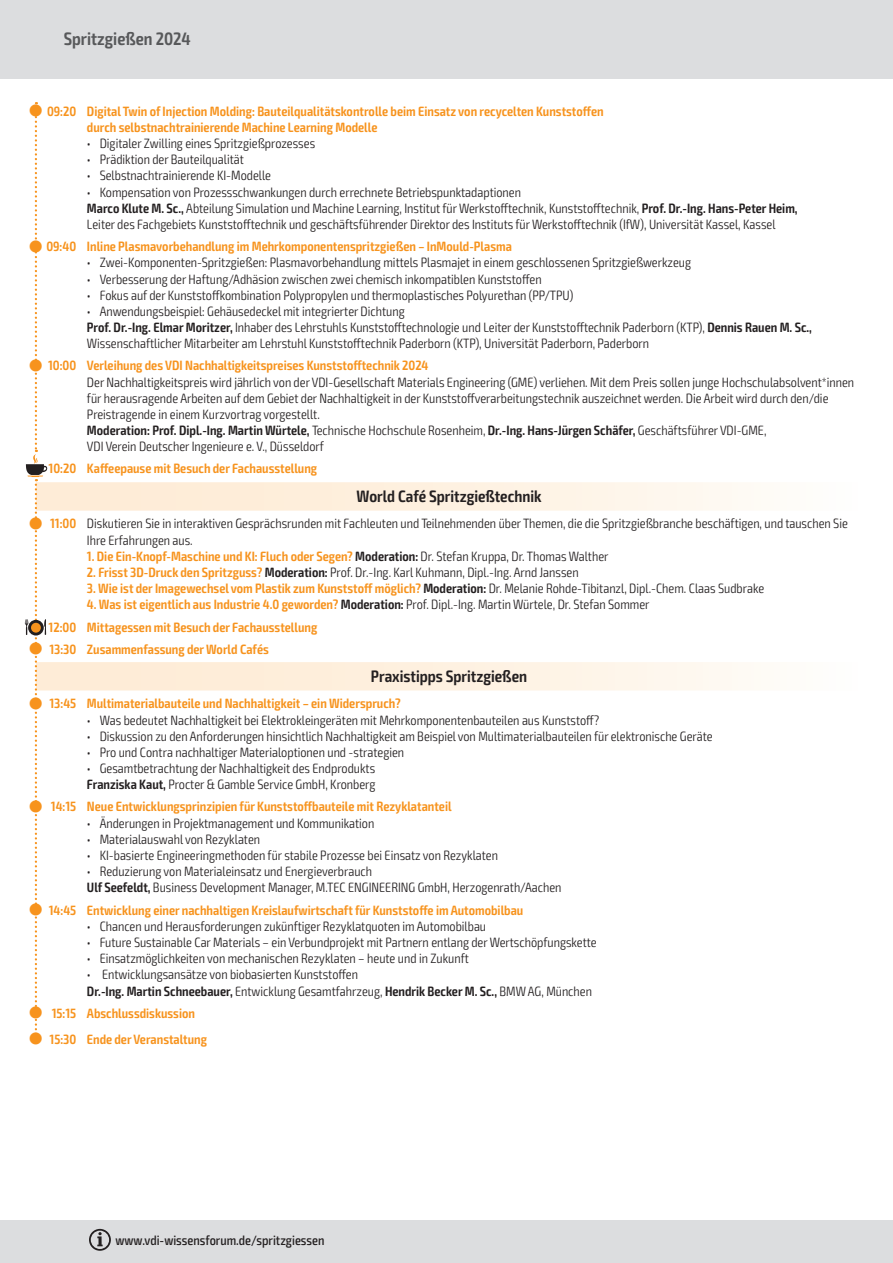
<style>
.page{position:relative;width:893px;height:1263px;background:#fff}
.page>*{position:absolute;margin:0;border:0;box-sizing:border-box;transform-origin:0 0}
.Konferenztag{font:600 condensed 18px "Exo 2";color:#57585a}
.Headline_Abschnitt{font:600 condensed 16.5px "Exo 2";color:#231f20}
.Aufzählung{font:300 condensed 13.5px/16.2px "Exo 2";color:#231f20}
.Fließtext__9__10_8{font:300 condensed 13.5px/16.2px "Exo 2";color:#231f20}
.Uhrzeit{font:600 condensed 13.5px/16.2px "Exo 2";color:#f7931d}
.Fließtext__9__10_8-2{font:600 condensed 13.5px "Exo 2";color:#f7931d}
.Fließtext__9__10_8-3{font:600 condensed 13.5px "Exo 2";color:#231f20}
.t1{font:500 condensed 13.5px "Exo 2";color:#231f20}
.s1{font-weight:600}
.s2{color:#231f20}
.s3{font-weight:300;color:#231f20}
.s4{font-weight:600;color:#f7931d}
.s5{font-weight:300}
</style>
<div class="page">
<div style="left:0;top:0;width:893px;height:79px;background:#dcdddf"></div>
<div style="left:0;top:1220px;width:893px;height:43px;background:#dcdddf"></div>
<svg style="left:89px;top:1229px;width:22px;height:22px"></svg>
<svg style="left:47px;top:482px;width:704px;height:208px"></svg>
<svg style="left:25px;top:102px;width:22px;height:938px"></svg>
<p class="Konferenztag" style="left:64px;top:28px;width:129px">Spritzgießen 2024</p>
<p class="Uhrzeit" style="left:47px;top:103px;width:31px">09:20</p>
<p class="Uhrzeit" style="left:87px;top:103px;width:518px">Digital Twin of Injection Molding: Bauteilqualitätskontrolle beim Einsatz von recycelten Kunststoffen durch selbstnachtrainierende Machine Learning Modelle</p>
<p class="Aufzählung" style="left:87px;top:135px;width:230px">• Digitaler Zwilling eines Spritzgießprozesses</p>
<p class="Aufzählung" style="left:87px;top:152px;width:158px">• Prädiktion der Bauteilqualität</p>
<p class="Aufzählung" style="left:87px;top:168px;width:186px">• Selbstnachtrainierende KI-Modelle</p>
<p class="Aufzählung" style="left:87px;top:184px;width:436px">• Kompensation von Prozessschwankungen durch errechnete Betriebspunktadaptionen</p>
<p class="Fließtext__9__10_8" style="left:87px;top:200px;width:712px"><span class="s1">Marco Klute M. Sc.,</span> Abteilung Simulation und Machine Learning, Institut für Werkstofftechnik, Kunststofftechnik, <span class="s1">Prof. Dr.-Ing. Hans-Peter Heim,<br></span>Leiter des Fachgebiets Kunststofftechnik und geschäftsführender Direktor des Instituts für Werkstofftechnik (IfW), Universität Kassel, Kassel</p>
<p class="Uhrzeit" style="left:46px;top:239px;width:31px">09:40</p>
<p class="Uhrzeit" style="left:87px;top:239px;width:426px">Inline Plasmavorbehandlung im Mehrkomponentenspritzgießen – InMould-Plasma</p>
<p class="Aufzählung" style="left:87px;top:255px;width:606px">• Zwei-Komponenten-Spritzgießen: Plasmavorbehandlung mittels Plasmajet in einem geschlossenen Spritzgießwerkzeug</p>
<p class="Aufzählung" style="left:87px;top:271px;width:456px">• Verbesserung der Haftung/Adhäsion zwischen zwei chemisch inkompatiblen Kunststoffen</p>
<p class="Aufzählung" style="left:87px;top:287px;width:488px">• Fokus auf der Kunststoffkombination Polypropylen und thermoplastisches Polyurethan (PP/TPU)</p>
<p class="Aufzählung" style="left:87px;top:303px;width:319px">• Anwendungsbeispiel: Gehäusedeckel mit integrierter Dichtung</p>
<p class="Fließtext__9__10_8" style="left:87px;top:320px;width:726px"><span class="s1">Prof. Dr.-Ing. Elmar Moritzer,</span> Inhaber des Lehrstuhls Kunststofftechnologie und Leiter der Kunststofftechnik Paderborn (KTP), <span class="s1">Dennis Rauen M. Sc.,<br></span>Wissenschaftlicher Mitarbeiter am Lehrstuhl Kunststofftechnik Paderborn (KTP), Universität Paderborn, Paderborn</p>
<p class="Uhrzeit" style="left:48px;top:358px;width:30px">10:00</p>
<p class="Uhrzeit" style="left:87px;top:358px;width:343px">Verleihung des VDI Nachhaltigkeitspreises Kunststofftechnik 2024</p>
<p class="Aufzählung" style="left:87px;top:374px;width:769px">Der Nachhaltigkeitspreis wird jährlich von der VDI-Gesellschaft Materials Engineering (GME) verliehen. Mit dem Preis sollen junge Hochschulabsolvent*innen für herausragende Arbeiten auf dem Gebiet der Nachhaltigkeit in der Kunststoffverarbeitungstechnik auszeichnet werden. Die Arbeit wird durch den/die<br>Preistragende in einem Kurzvortrag vorgestellt.</p>
<p class="Fließtext__9__10_8" style="left:87px;top:423px;width:681px"><span class="s1">Moderation: Prof. Dipl.-Ing. Martin Würtele,</span> Technische Hochschule Rosenheim, <span class="s1">Dr.-Ing. Hans-Jürgen Schäfer,</span> Geschäftsführer VDI-GME,<br>VDI Verein Deutscher Ingenieure e. V., Düsseldorf</p>
<p class="Uhrzeit" style="left:49px;top:461px;width:29px">10:20</p>
<p class="Uhrzeit" style="left:87px;top:461px;width:232px">Kaffeepause mit Besuch der Fachausstellung</p>
<p class="Headline_Abschnitt" style="left:357px;top:486px;width:186px">World Café Spritzgießtechnik</p>
<p class="Uhrzeit" style="left:50px;top:516px;width:28px">11:00</p>
<p class="Aufzählung" style="left:87px;top:516px;width:762px">Diskutieren Sie in interaktiven Gesprächsrunden mit Fachleuten und Teilnehmenden über Themen, die die Spritzgießbranche beschäftigen, und tauschen Sie<br>Ihre Erfahrungen aus.</p>
<p class="Fließtext__9__10_8-2" style="left:87px;top:548px;width:523px">1. Die Ein-Knopf-Maschine und KI: Fluch oder Segen? <span class="s2">Moderation:</span> <span class="s3">Dr. Stefan Kruppa, Dr. Thomas Walther</span></p>
<p class="Fließtext__9__10_8" style="left:87px;top:564px;width:493px"><span class="s4">2. Frisst 3D-Druck den Spritzguss?</span> <span class="s1">Moderation:</span> Prof. Dr.-Ing. Karl Kuhmann, Dipl.-Ing. Arnd Janssen</p>
<p class="Fließtext__9__10_8-2" style="left:87px;top:580px;width:679px">3. Wie ist der Imagewechsel vom Plastik zum Kunststoff möglich? <span class="s2">Moderation:</span> <span class="s3">Dr. Melanie Rohde-Tibitanzl, Dipl.-Chem. Claas Sudbrake</span></p>
<p class="Fließtext__9__10_8" style="left:87px;top:597px;width:564px"><span class="s4">4. Was ist eigentlich aus Industrie 4.0 geworden?</span> <span class="s1">Moderation:</span> Prof. Dipl.-Ing. Martin Würtele, Dr. Stefan Sommer</p>
<p class="Uhrzeit" style="left:49px;top:619px;width:29px">12:00</p>
<p class="Uhrzeit" style="left:87px;top:619px;width:232px">Mittagessen mit Besuch der Fachausstellung</p>
<p class="Uhrzeit" style="left:49px;top:641px;width:28px">13:30</p>
<p class="Uhrzeit" style="left:87px;top:641px;width:183px">Zusammenfassung der World Cafés</p>
<p class="Headline_Abschnitt" style="left:371px;top:666px;width:158px">Praxistipps Spritzgießen</p>
<p class="Uhrzeit" style="left:49px;top:696px;width:28px">13:45</p>
<p class="Uhrzeit" style="left:87px;top:696px;width:315px">Multimaterialbauteile und Nachhaltigkeit – ein Widerspruch?</p>
<p class="Aufzählung" style="left:87px;top:712px;width:514px">• Was bedeutet Nachhaltigkeit bei Elektrokleingeräten mit Mehrkomponentenbauteilen aus Kunststoff?</p>
<p class="Aufzählung" style="left:87px;top:728px;width:627px">• Diskussion zu den Anforderungen hinsichtlich Nachhaltigkeit am Beispiel von Multimaterialbauteilen für elektronische Geräte</p>
<p class="Aufzählung" style="left:87px;top:744px;width:319px">• Pro und Contra nachhaltiger Materialoptionen und -strategien</p>
<p class="Aufzählung" style="left:87px;top:761px;width:290px">• Gesamtbetrachtung der Nachhaltigkeit des Endprodukts</p>
<p class="Fließtext__9__10_8" style="left:87px;top:777px;width:290px"><span class="s1">Franziska Kaut,</span> Procter &amp; Gamble Service GmbH, Kronberg</p>
<p class="Uhrzeit" style="left:51px;top:799px;width:27px">14:15</p>
<p class="Uhrzeit" style="left:87px;top:799px;width:366px">Neue Entwicklungsprinzipien für Kunststoffbauteile mit Rezyklatanteil</p>
<p class="Aufzählung" style="left:87px;top:815px;width:289px">• Änderungen in Projektmanagement und Kommunikation</p>
<p class="Aufzählung" style="left:87px;top:831px;width:175px">• Materialauswahl von Rezyklaten</p>
<p class="Aufzählung" style="left:87px;top:847px;width:413px">• KI-basierte Engineeringmethoden für stabile Prozesse bei Einsatz von Rezyklaten</p>
<p class="Aufzählung" style="left:87px;top:864px;width:287px">• Reduzierung von Materialeinsatz und Energieverbrauch</p>
<p class="Fließtext__9__10_8" style="left:87px;top:880px;width:476px"><span class="s1">Ulf Seefeldt,</span> Business Development Manager, M.TEC ENGINEERING GmbH, Herzogenrath/Aachen</p>
<p class="Uhrzeit" style="left:49px;top:902px;width:29px">14:45</p>
<p class="Uhrzeit" style="left:87px;top:902px;width:438px">Entwicklung einer nachhaltigen Kreislaufwirtschaft für Kunststoffe im Automobilbau</p>
<p class="Aufzählung" style="left:87px;top:918px;width:401px">• Chancen und Herausforderungen zukünftiger Rezyklatquoten im Automobilbau</p>
<p class="Aufzählung" style="left:87px;top:934px;width:511px">• Future Sustainable Car Materials – ein Verbundprojekt mit Partnern entlang der Wertschöpfungskette</p>
<p class="Aufzählung" style="left:87px;top:950px;width:383px">• Einsatzmöglichkeiten von mechanischen Rezyklaten – heute und in Zukunft</p>
<p class="Aufzählung" style="left:87px;top:967px;width:273px">• Entwicklungsansätze von biobasierten Kunststoffen</p>
<p class="Fließtext__9__10_8-3" style="left:87px;top:983px;width:507px">Dr.-Ing. Martin Schneebauer, <span class="s5">Entwicklung Gesamtfahrzeug,</span> Hendrik Becker M. Sc., <span class="s5">BMW AG, München</span></p>
<p class="Uhrzeit" style="left:52px;top:1005px;width:26px">15:15</p>
<p class="Uhrzeit" style="left:87px;top:1005px;width:110px">Abschlussdiskussion</p>
<p class="Uhrzeit" style="left:50px;top:1031px;width:28px">15:30</p>
<p class="Uhrzeit" style="left:87px;top:1031px;width:122px">Ende der Veranstaltung</p>
<p class="t1" style="left:115px;top:1232px;width:211px">www.vdi-wissensforum.de/spritzgiessen</p>
</div>
